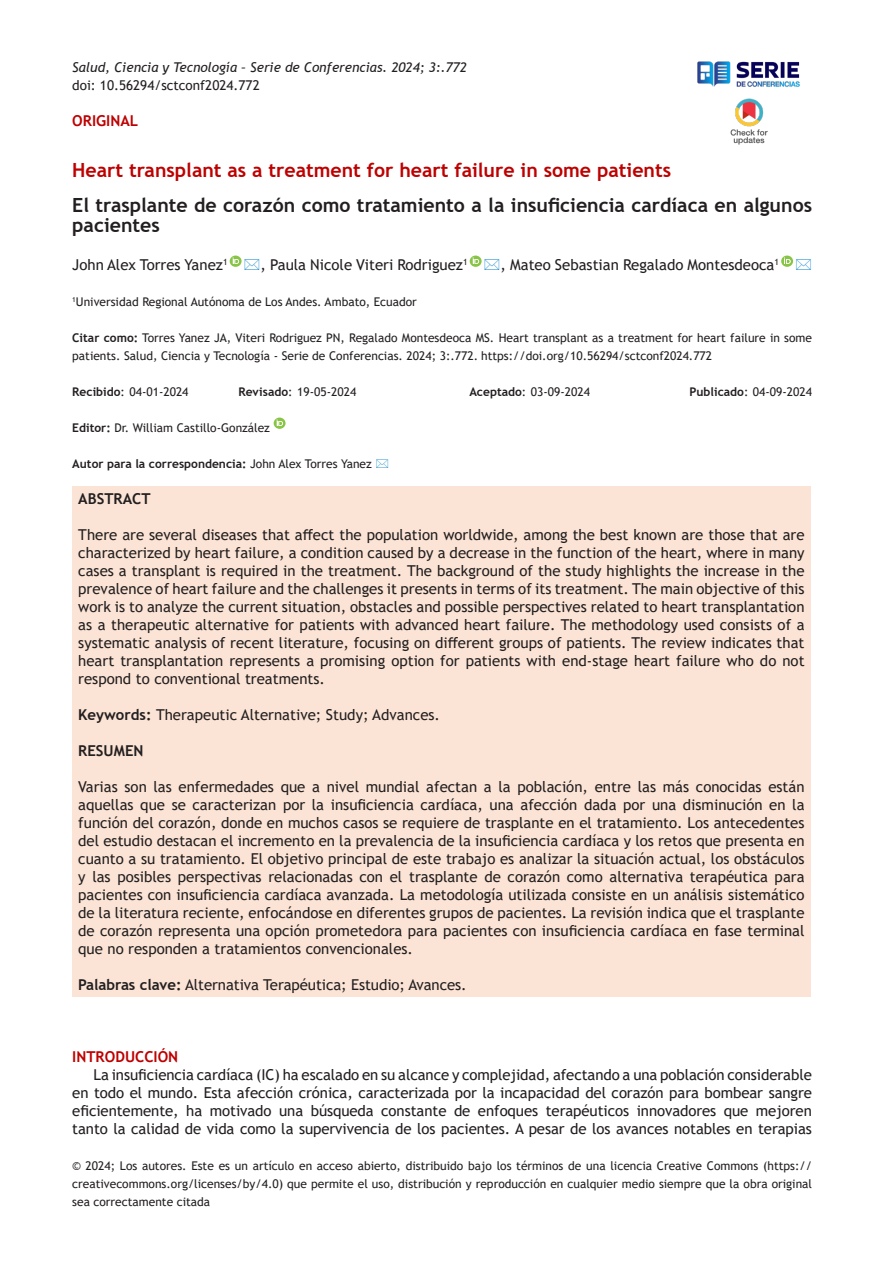
<style>
.page{position:relative;width:893px;height:1263px;background:#fff}
.page>*{position:absolute;margin:0;border:0;box-sizing:border-box;transform-origin:0 0}
.t1{font:700 19.5px/19.5px "Trebuchet MS";color:#231f20}
.t2{font:700 19.5px "Trebuchet MS";color:#be0000}
.t3{font:15px/18px "Trebuchet MS";color:#231f20;text-align:justify}
.t4{font:700 15px "Trebuchet MS";color:#be0000}
.t5{font:700 15px "Trebuchet MS";color:#231f20}
.t6{font:italic 13.5px "Trebuchet MS";color:#231f20}
.t7{font:13.5px "Trebuchet MS";color:#231f20}
.t8{font:12px/18px "Trebuchet MS";color:#231f20;text-align:justify}
.t9{font:700 12px "Trebuchet MS";color:#231f20}
.s1{font-weight:700}
.s2{font-weight:400}
</style>
<div class="page">
<img style="left:697px;top:61px;width:103px;height:26px">
<img style="left:730px;top:98px;width:38px;height:47px">
<div style="left:72px;top:486px;width:739px;height:510px;background:#fbe4d5"></div>
<svg style="left:274px;top:418px;width:12px;height:11px"></svg>
<svg style="left:230px;top:256px;width:12px;height:11px"></svg>
<svg style="left:470px;top:256px;width:12px;height:11px"></svg>
<svg style="left:781px;top:256px;width:13px;height:11px"></svg>
<p class="t6" style="left:72px;top:59px;width:396px">Salud, Ciencia y Tecnología – Serie de Conferencias. 2024; 3:.772</p>
<p class="t7" style="left:72px;top:77px;width:189px">doi: 10.56294/sctconf2024.772</p>
<p class="t4" style="left:72px;top:111px;width:67px">ORIGINAL</p>
<p class="t2" style="left:72px;top:158px;width:600px">Heart transplant as a treatment for heart failure in some patients</p>
<p class="t1" style="left:72px;top:196px;width:741px">El trasplante de corazón como tratamiento a la insuficiencia cardíaca en algunos pacientes</p>
<p class="t3" style="left:72px;top:256px;width:157px">John Alex Torres Yanez<sup>1</sup></p>
<p class="t3" style="left:261px;top:256px;width:209px">, Paula Nicole Viteri Rodriguez<sup>1</sup></p>
<p class="t3" style="left:501px;top:256px;width:280px">, Mateo Sebastian Regalado Montesdeoca<sup>1</sup></p>
<p class="t8" style="left:72px;top:293px;width:346px"><sup>1</sup>Universidad Regional Autónoma de Los Andes. Ambato, Ecuador</p>
<p class="t8" style="left:72px;top:329px;width:741px"><span class="s1">Citar como:</span> Torres Yanez JA, Viteri Rodriguez PN, Regalado Montesdeoca MS. Heart transplant as a treatment for heart failure in some patients. Salud, Ciencia y Tecnología - Serie de Conferencias. 2024; 3:.772. https://doi.org/10.56294/sctconf2024.772</p>
<p class="t8" style="left:72px;top:383px;width:118px"><span class="s1">Recibido</span>: 04-01-2024</p>
<p class="t8" style="left:238px;top:383px;width:119px"><span class="s1">Revisado</span>: 19-05-2024</p>
<p class="t8" style="left:469px;top:383px;width:122px"><span class="s1">Aceptado</span>: 03-09-2024</p>
<p class="t8" style="left:689px;top:383px;width:124px"><span class="s1">Publicado</span>: 04-09-2024</p>
<p class="t8" style="left:72px;top:419px;width:199px"><span class="s1">Editor:</span> Dr. William Castillo-González</p>
<p class="t9" style="left:72px;top:456px;width:301px">Autor para la correspondencia: <span class="s2">John Alex Torres Yanez</span></p>
<p class="t5" style="left:78px;top:489px;width:74px">ABSTRACT</p>
<p class="t3" style="left:78px;top:526px;width:728px">There are several diseases that affect the population worldwide, among the best known are those that are characterized by heart failure, a condition caused by a decrease in the function of the heart, where in many cases a transplant is required in the treatment. The background of the study highlights the increase in the prevalence of heart failure and the challenges it presents in terms of its treatment. The main objective of this work is to analyze the current situation, obstacles and possible perspectives related to heart transplantation as a therapeutic alternative for patients with advanced heart failure. The methodology used consists of a systematic analysis of recent literature, focusing on different groups of patients. The review indicates that heart transplantation represents a promising option for patients with end-stage heart failure who do not respond to conventional treatments.</p>
<p class="t3" style="left:78px;top:706px;width:363px"><span class="s1">Keywords:</span> Therapeutic Alternative; Study; Advances.</p>
<p class="t5" style="left:78px;top:741px;width:67px">RESUMEN</p>
<p class="t3" style="left:78px;top:778px;width:728px">Varias son las enfermedades que a nivel mundial afectan a la población, entre las más conocidas están aquellas que se caracterizan por la insuficiencia cardíaca, una afección dada por una disminución en la función del corazón, donde en muchos casos se requiere de trasplante en el tratamiento. Los antecedentes del estudio destacan el incremento en la prevalencia de la insuficiencia cardíaca y los retos que presenta en cuanto a su tratamiento. El objetivo principal de este trabajo es analizar la situación actual, los obstáculos y las posibles perspectivas relacionadas con el trasplante de corazón como alternativa terapéutica para pacientes con insuficiencia cardíaca avanzada. La metodología utilizada consiste en un análisis sistemático de la literatura reciente, enfocándose en diferentes grupos de pacientes. La revisión indica que el trasplante de corazón representa una opción prometedora para pacientes con insuficiencia cardíaca en fase terminal que no responden a tratamientos convencionales.</p>
<p class="t3" style="left:78px;top:976px;width:390px"><span class="s1">Palabras clave:</span> Alternativa Terapéutica; Estudio; Avances.</p>
<p class="t4" style="left:72px;top:1047px;width:107px">INTRODUCCIÓN</p>
<p class="t3" style="left:72px;top:1066px;width:741px;text-indent:21px">La insuficiencia cardíaca (IC) ha escalado en su alcance y complejidad, afectando a una población considerable en todo el mundo. Esta afección crónica, caracterizada por la incapacidad del corazón para bombear sangre eficientemente, ha motivado una búsqueda constante de enfoques terapéuticos innovadores que mejoren tanto la calidad de vida como la supervivencia de los pacientes. A pesar de los avances notables en terapias</p>
<p class="t8" style="left:72px;top:1157px;width:741px">© 2024; Los autores. Este es un artículo en acceso abierto, distribuido bajo los términos de una licencia Creative Commons (https:// creativecommons.org/licenses/by/4.0) que permite el uso, distribución y reproducción en cualquier medio siempre que la obra original sea correctamente citada</p>
</div>
